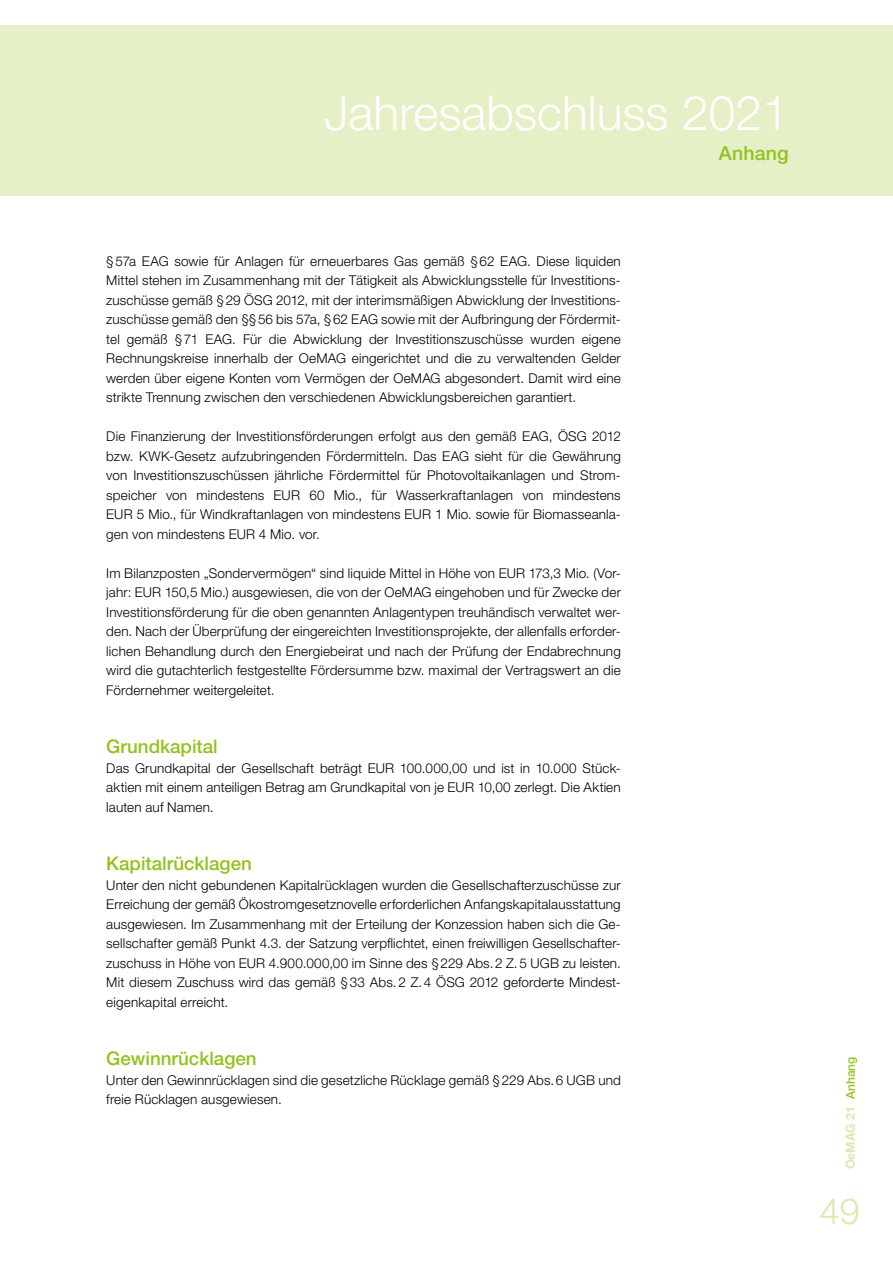
<style>
.page{position:relative;width:893px;height:1263px;background:#fff}
.page>*{position:absolute;margin:0;border:0;box-sizing:border-box;transform-origin:0 0}
.t1{font:300 48px "Helvetica Neue";color:#fff}
.t2{font:300 36px "Helvetica Neue";color:#dae9b0}
.t3{font:500 19.5px "Helvetica Neue";letter-spacing:.01em;color:#95c11f}
.t4{font:500 18.75px "Helvetica Neue";color:#95c11f}
.t5{font:300 13.5px/19.5px "Helvetica Neue";letter-spacing:.01em;color:#000;text-align:justify}
.t6{font:700 12.45px "Helvetica Neue";color:#dae9b0}
.t7{font:500 12px "Helvetica Neue";color:#95c11f}
</style>
<div class="page">
<div style="left:0;top:26px;width:893px;height:170px;background:#e5f0c7"></div>
<h1 class="t1" style="left:325px;top:83px;width:466px">Jahresabschluss 2021</h1>
<h3 class="t3" style="left:719px;top:141px;width:71px">Anhang</h3>
<p class="t5" style="left:106px;top:251px;width:516px">§57a EAG sowie für Anlagen für erneuerbares Gas gemäß §62 EAG. Diese liquiden Mittel stehen im Zusammenhang mit der Tätigkeit als Abwicklungsstelle für Investitions&shy;zuschüsse gemäß §29 ÖSG 2012, mit der interimsmäßigen Abwicklung der Investitions&shy;zuschüsse gemäß den §§56 bis 57a, §62 EAG sowie mit der Aufbringung der Fördermit&shy;tel gemäß §71 EAG. Für die Abwicklung der Investitionszuschüsse wurden eigene Rechnungskreise innerhalb der OeMAG eingerichtet und die zu verwaltenden Gelder werden über eigene Konten vom Vermögen der OeMAG abgesondert. Damit wird eine strikte Trennung zwischen den verschiedenen Abwicklungsbereichen garantiert.</p>
<p class="t5" style="left:106px;top:426px;width:516px">Die Finanzierung der Investitionsförderungen erfolgt aus den gemäß EAG, ÖSG 2012 bzw. KWK-Gesetz aufzubringenden Fördermitteln. Das EAG sieht für die Gewährung von Investitionszuschüssen jährliche Fördermittel für Photovoltaikanlagen und Strom&shy;speicher von mindestens EUR 60 Mio., für Wasserkraftanlagen von mindestens EUR 5 Mio., für Windkraftanlagen von mindestens EUR 1 Mio. sowie für Biomasseanla&shy;gen von mindestens EUR 4 Mio. vor.</p>
<p class="t5" style="left:106px;top:563px;width:516px">Im Bilanzposten „Sondervermögen“ sind liquide Mittel in Höhe von EUR 173,3 Mio. (Vor&shy;jahr: EUR 150,5 Mio.) ausgewiesen, die von der OeMAG eingehoben und für Zwecke der Investitionsförderung für die oben genannten Anlagentypen treuhändisch verwaltet wer&shy;den. Nach der Überprüfung der eingereichten Investitionsprojekte, der allenfalls erforder&shy;lichen Behandlung durch den Energiebeirat und nach der Prüfung der Endabrechnung wird die gutachterlich festgestellte Fördersumme bzw. maximal der Vertragswert an die Fördernehmer weitergeleitet.</p>
<h3 class="t4" style="left:106px;top:735px;width:113px">Grundkapital</h3>
<p class="t5" style="left:106px;top:758px;width:516px">Das Grundkapital der Gesellschaft beträgt EUR 100.000,00 und ist in 10.000 Stück&shy;aktien mit einem anteiligen Betrag am Grundkapital von je EUR 10,00 zerlegt. Die Aktien lauten auf Namen.</p>
<h3 class="t4" style="left:106px;top:852px;width:147px">Kapitalrücklagen</h3>
<p class="t5" style="left:106px;top:875px;width:516px">Unter den nicht gebundenen Kapitalrücklagen wurden die Gesellschafterzuschüsse zur Erreichung der gemäß Ökostromgesetznovelle erforderlichen Anfangskapitalausstattung ausgewiesen. Im Zusammenhang mit der Erteilung der Konzession haben sich die Ge&shy;sellschafter gemäß Punkt 4.3. der Satzung verpflichtet, einen freiwilligen Gesellschafter&shy;zuschuss in Höhe von EUR 4.900.000,00 im Sinne des §229 Abs.2 Z.5 UGB zu leisten.<br>Mit diesem Zuschuss wird das gemäß §33 Abs.2 Z.4 ÖSG 2012 geforderte Mindest&shy;eigenkapital erreicht.</p>
<h3 class="t4" style="left:106px;top:1047px;width:152px">Gewinnrücklagen</h3>
<p class="t5" style="left:106px;top:1070px;width:516px">Unter den Gewinnrücklagen sind die gesetzliche Rücklage gemäß §229 Abs.6 UGB und freie Rücklagen ausgewiesen.</p>
<p class="t7" style="left:843px;top:1099px;width:44px;rotate:-90deg">Anhang</p>
<p class="t6" style="left:843px;top:1169px;width:65px;rotate:-90deg">OeMAG 21</p>
<h2 class="t2" style="left:820px;top:1189px;width:42px">49</h2>
</div>
